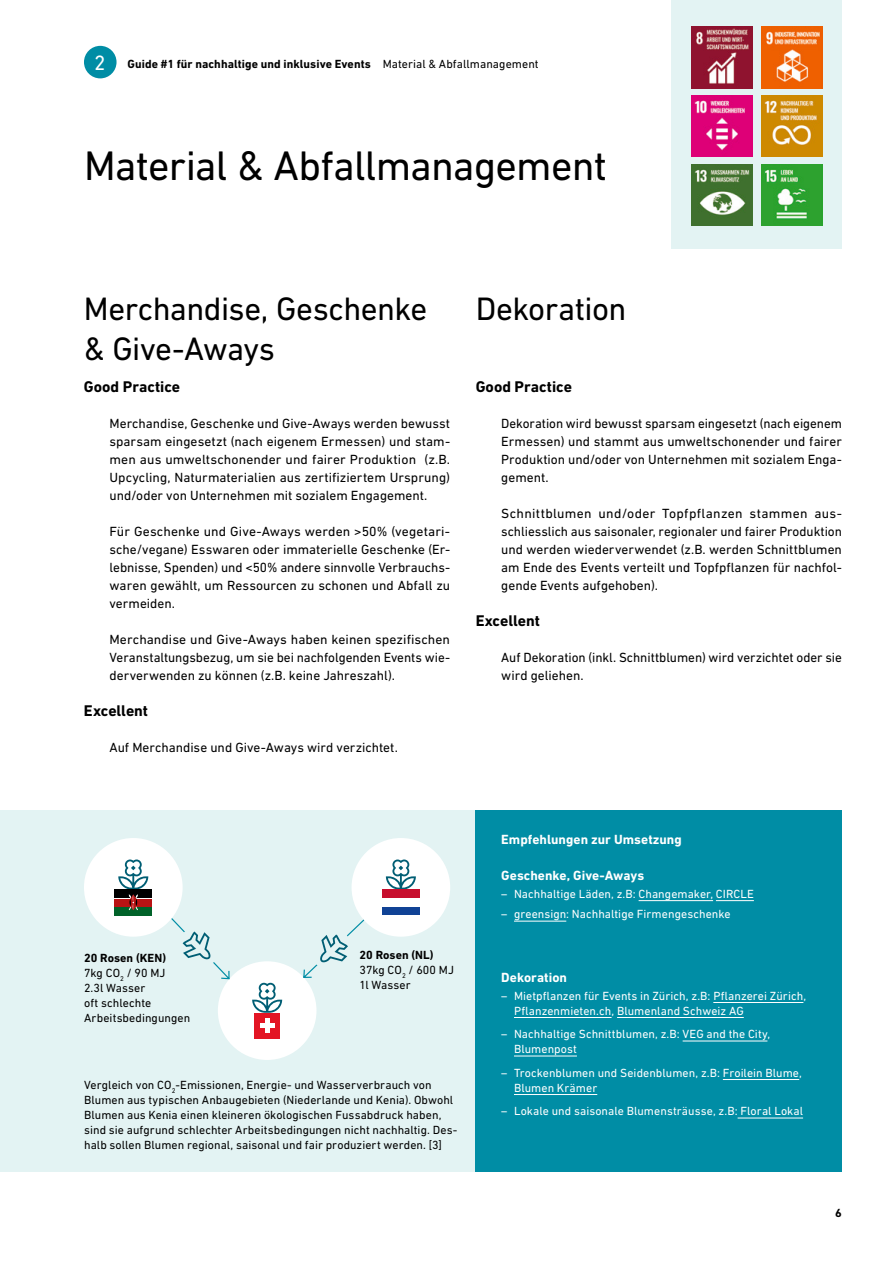
<style>
.page{position:relative;width:893px;height:1263px;background:#fff}
.page>*{position:absolute;margin:0;border:0;box-sizing:border-box;transform-origin:0 0}
.Headline_A4-M__28_33_6pt__120___H2{font:42px "DIN Next LT Pro";letter-spacing:-.02em;color:#000}
.Headline_A4-S__22_26_4pt__120___H3{font:33px/39.6px "DIN Next LT Pro";letter-spacing:-.015em;color:#000}
.Zwischentitel_A4-M__10_5_12pt_H4{font:700 15.75px "DIN Next LT Pro";letter-spacing:-.005em;color:#000}
.Lauftext_Checkbox__Blocksatz___9_12pt_P{font:13.5px/18px "DIN Next LT Pro";color:#000;text-align:justify}
.Zwischentitel_A4-S__9_12pt_H5{font:700 13.5px "DIN Next LT Pro";letter-spacing:.005em;color:#fff}
.Zwischentitel_A4-S__9_12pt_H4{font:700 13.5px "DIN Next LT Pro";letter-spacing:.005em;color:#fff}
.t1{font:12px/15px "DIN Next LT Pro";letter-spacing:.005em;color:#000}
.Infotext_S__Aufzählung_weiss___8_10pt_P{font:12px/15px "DIN Next LT Pro";letter-spacing:.005em;color:#fff}
.t2{font:700 12px "DIN Next LT Pro";letter-spacing:.005em;color:#000}
.s1{font-weight:400;font-size:21px;color:#fff}
.s2{font-weight:400}
.s3{font-weight:700}
.s4{font-family:"DIN Next W1 G"}
</style>
<div class="page">
<div style="left:672px;top:0;width:170px;height:248px;background:#e3f3f3"></div>
<img style="left:761px;top:27px;width:61px;height:61px">
<img style="left:691px;top:96px;width:61px;height:61px">
<img style="left:761px;top:96px;width:61px;height:61px">
<img style="left:691px;top:165px;width:61px;height:61px">
<img style="left:761px;top:165px;width:61px;height:61px">
<img style="left:691px;top:27px;width:61px;height:61px">
<div style="left:0;top:810px;width:476px;height:361px;background:#e3f3f3"></div>
<div style="left:84px;top:838px;width:99px;height:99px;background:#fff;border-radius:50%"></div>
<div style="left:218px;top:961px;width:98px;height:99px;background:#fff;border-radius:50%"></div>
<div style="left:254px;top:1013px;width:26px;height:25px;background:#e31524"></div>
<div style="left:260px;top:1023px;width:14px;height:5px;background:#fff"></div>
<div style="left:265px;top:1018px;width:5px;height:15px;background:#fff"></div>
<div style="left:352px;top:838px;width:98px;height:99px;background:#fff;border-radius:50%"></div>
<div style="left:114px;top:907px;width:38px;height:8px;background:#006229"></div>
<div style="left:114px;top:899px;width:38px;height:7px;background:#b91314"></div>
<div style="left:114px;top:889px;width:38px;height:9px;background:#000"></div>
<svg style="left:118px;top:859px;width:30px;height:51px"></svg>
<svg style="left:386px;top:859px;width:30px;height:30px"></svg>
<svg style="left:171px;top:917px;width:194px;height:96px"></svg>
<div style="left:382px;top:907px;width:38px;height:8px;background:#104295"></div>
<div style="left:382px;top:889px;width:38px;height:9px;background:#c70e2d"></div>
<div style="left:476px;top:810px;width:366px;height:361px;background:#008da5"></div>
<hr style="left:713px;top:1002px;width:90px;height:1px;background:#fff">
<hr style="left:514px;top:1017px;width:98px;height:1px;background:#fff">
<hr style="left:617px;top:1017px;width:127px;height:1px;background:#fff">
<hr style="left:683px;top:1041px;width:84px;height:1px;background:#fff">
<hr style="left:514px;top:1056px;width:63px;height:1px;background:#fff">
<hr style="left:723px;top:1079px;width:76px;height:1px;background:#fff">
<hr style="left:514px;top:1094px;width:83px;height:1px;background:#fff">
<hr style="left:738px;top:1118px;width:65px;height:1px;background:#fff">
<hr style="left:639px;top:900px;width:74px;height:1px;background:#fff">
<hr style="left:716px;top:900px;width:38px;height:1px;background:#fff">
<hr style="left:514px;top:921px;width:52px;height:1px;background:#fff">
<div style="left:84px;top:46px;width:33px;height:32px;background:#008da5;border-radius:50%"></div>
<p class="t2" style="left:94px;top:57px;width:446px"><span class="s1">2</span> Guide #1 für nachhaltige und inklusive Events <span class="s2">Material &amp; Abfallmanagement</span></p>
<h2 class="Headline_A4-M__28_33_6pt__120___H2" style="left:84px;top:142px;width:524px">Material &amp; Abfallmanagement</h2>
<h3 class="Headline_A4-S__22_26_4pt__120___H3" style="left:84px;top:289px;width:345px">Merchandise, Geschenke &amp; Give-Aways</h3>
<h4 class="Zwischentitel_A4-M__10_5_12pt_H4" style="left:84px;top:377px;width:98px">Good Practice</h4>
<p class="Lauftext_Checkbox__Blocksatz___9_12pt_P" style="left:109px;top:414px;width:342px">Merchandise, Geschenke und Give-Aways werden bewusst sparsam eingesetzt (nach eigenem Ermessen) und stam&shy;men aus umweltschonender und fairer Produktion (z.B.<br>Upcycling, Naturmaterialien aus zertifiziertem Ursprung) und/oder von Unternehmen mit sozialem Engagement.</p>
<p class="Lauftext_Checkbox__Blocksatz___9_12pt_P" style="left:109px;top:522px;width:342px">Für Geschenke und Give-Aways werden &gt;50% (vegetari&shy;sche/vegane) Esswaren oder immaterielle Geschenke (Er&shy;lebnisse, Spenden) und &lt;50% andere sinnvolle Verbrauchs&shy;waren gewählt, um Ressourcen zu schonen und Abfall zu vermeiden.</p>
<p class="Lauftext_Checkbox__Blocksatz___9_12pt_P" style="left:109px;top:630px;width:342px">Merchandise und Give-Aways haben keinen spezifischen Veranstaltungsbezug, um sie bei nachfolgenden Events wie&shy;derverwenden zu können (z.B. keine Jahreszahl).</p>
<h4 class="Zwischentitel_A4-M__10_5_12pt_H4" style="left:84px;top:701px;width:66px">Excellent</h4>
<p class="Lauftext_Checkbox__Blocksatz___9_12pt_P" style="left:109px;top:738px;width:290px">Auf Merchandise und Give-Aways wird verzichtet.</p>
<h3 class="Headline_A4-S__22_26_4pt__120___H3" style="left:476px;top:289px;width:152px">Dekoration</h3>
<h4 class="Zwischentitel_A4-M__10_5_12pt_H4" style="left:476px;top:377px;width:98px">Good Practice</h4>
<p class="Lauftext_Checkbox__Blocksatz___9_12pt_P" style="left:501px;top:414px;width:342px">Dekoration wird bewusst sparsam eingesetzt (nach eigenem Ermessen) und stammt aus umweltschonender und fairer Produktion und/oder von Unternehmen mit sozialem Enga&shy;gement.</p>
<p class="Lauftext_Checkbox__Blocksatz___9_12pt_P" style="left:501px;top:504px;width:342px">Schnittblumen und/oder Topfpflanzen stammen aus&shy;schliesslich aus saisonaler, regionaler und fairer Produktion und werden wiederverwendet (z.B. werden Schnittblumen am Ende des Events verteilt und Topfpflanzen für nachfol&shy;gende Events aufgehoben).</p>
<h4 class="Zwischentitel_A4-M__10_5_12pt_H4" style="left:476px;top:611px;width:66px">Excellent</h4>
<p class="Lauftext_Checkbox__Blocksatz___9_12pt_P" style="left:501px;top:648px;width:342px">Auf Dekoration (inkl. Schnittblumen) wird verzichtet oder sie wird geliehen.</p>
<p class="t1" style="left:84px;top:950px;width:108px"><span class="s3">20 Rosen (KEN)<br></span>7kg CO<sub>2</sub> / 90 MJ<br>2.3l Wasser<br>oft schlechte<br>Arbeitsbedingungen</p>
<p class="t1" style="left:360px;top:947px;width:96px"><span class="s3">20 Rosen (NL)<br></span>37kg CO<sub>2</sub> / 600 MJ<br>1l Wasser</p>
<p class="t1" style="left:84px;top:1077px;width:375px">Vergleich von CO<sub>2</sub>-Emissionen, Energie- und Wasserverbrauch von Blumen aus typischen Anbaugebieten (Niederlande und Kenia). Obwohl Blumen aus Kenia einen kleineren ökologischen Fussabdruck haben, sind sie aufgrund schlechter Arbeitsbedingungen nicht nachhaltig. Des&shy;halb sollen Blumen regional, saisonal und fair produziert werden. [3]</p>
<h4 class="Zwischentitel_A4-S__9_12pt_H4" style="left:501px;top:831px;width:182px">Empfehlungen zur Umsetzung</h4>
<h5 class="Zwischentitel_A4-S__9_12pt_H5" style="left:501px;top:867px;width:144px">Geschenke, Give-Aways</h5>
<p class="Infotext_S__Aufzählung_weiss___8_10pt_P" style="left:501px;top:886px;width:254px">– Nachhaltige Läden, z.B: Changemaker, CIRCLE</p>
<p class="Infotext_S__Aufzählung_weiss___8_10pt_P" style="left:501px;top:906px;width:231px">– greensign: Nachhaltige Firmengeschenke</p>
<h5 class="Zwischentitel_A4-S__9_12pt_H5" style="left:501px;top:969px;width:67px">Dekoration</h5>
<p class="Infotext_S__Aufzählung_weiss___8_10pt_P" style="left:514px;top:988px;width:294px;text-indent:-13px"><span class="s4">–</span> Mietpflanzen für Events in Zürich, z.B: Pflanzerei Zürich,<br>Pflanzenmieten.ch, Blumenland Schweiz AG</p>
<p class="Infotext_S__Aufzählung_weiss___8_10pt_P" style="left:514px;top:1026px;width:258px;text-indent:-13px"><span class="s4">–</span> Nachhaltige Schnittblumen, z.B: VEG and the City,<br>Blumenpost</p>
<p class="Infotext_S__Aufzählung_weiss___8_10pt_P" style="left:514px;top:1065px;width:289px;text-indent:-13px"><span class="s4">–</span> Trockenblumen und Seidenblumen, z.B: Froilein Blume,<br>Blumen Krämer</p>
<p class="Infotext_S__Aufzählung_weiss___8_10pt_P" style="left:501px;top:1103px;width:303px"><span class="s4">–</span> Lokale und saisonale Blumensträusse, z.B: Floral Lokal</p>
<p class="t2" style="left:835px;top:1206px;width:8px">6</p>
</div>
